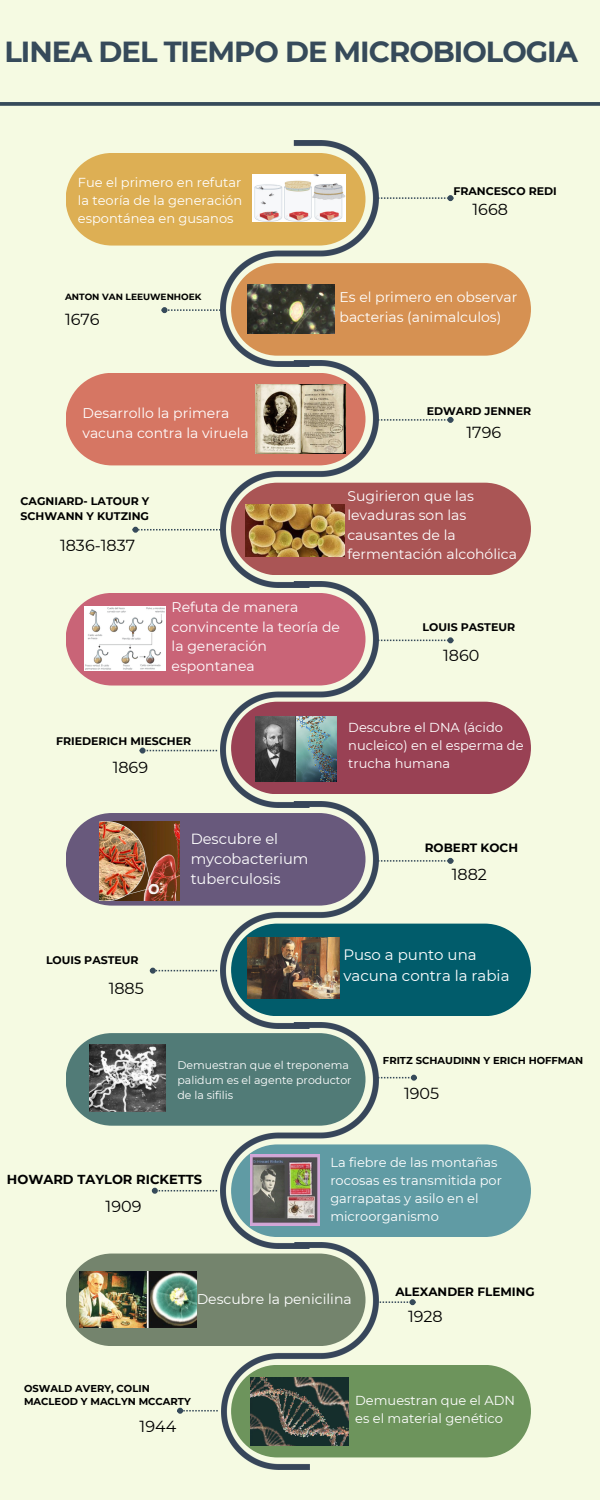
<style>
.page{position:relative;width:600px;height:1500px;background:#f5fae2}
.page>*{position:absolute;margin:0;border:0;box-sizing:border-box;transform-origin:0 0}
.t1{font:700 29px "Montserrat";letter-spacing:-.035em;color:#364a5a}
.t2{font:16px "Montserrat";color:#000}
.t3{font:15px/21px "Montserrat";color:#fff}
.t4{font:14.7px/20.2px "Montserrat";color:#fff}
.t5{font:14px/19.5px "Montserrat";color:#fff}
.t6{font:13px/18px "Montserrat";color:#fff}
.t7{font:700 13px "Montserrat";color:#000}
.t8{font:700 12px "Montserrat";color:#000}
.t9{font:700 11px/15px "Montserrat";color:#000}
.t10{font:11px/15px "Montserrat";color:#fff}
.t11{font:700 10px/13.5px "Montserrat";color:#000}
.t12{font:700 9px "Montserrat";color:#000}
</style>
<div class="page">
<img style="left:221px;top:1028px;width:157px;height:215px">
<img style="left:221px;top:140px;width:157px;height:221px">
<img style="left:221px;top:361px;width:157px;height:220px">
<img style="left:221px;top:581px;width:157px;height:221px">
<img style="left:221px;top:802px;width:157px;height:226px">
<img style="left:221px;top:1243px;width:158px;height:226px">
<div style="left:66px;top:153px;width:299px;height:93px;background:#ddaf54;border-radius:46px"></div>
<div style="left:66px;top:373px;width:299px;height:92px;background:#d67663;border-radius:46px"></div>
<div style="left:66px;top:593px;width:299px;height:93px;background:#c96477;border-radius:46px"></div>
<div style="left:66px;top:813px;width:299px;height:93px;background:#68597c;border-radius:46px"></div>
<div style="left:66px;top:1033px;width:299px;height:93px;background:#517b77;border-radius:46px"></div>
<div style="left:231px;top:263px;width:300px;height:93px;background:#d69152;border-radius:46px"></div>
<svg style="left:162px;top:307px;width:59px;height:6px"></svg>
<div style="left:231px;top:483px;width:300px;height:92px;background:#a55;border-radius:46px"></div>
<svg style="left:133px;top:527px;width:88px;height:6px"></svg>
<div style="left:231px;top:702px;width:300px;height:92px;background:#994154;border-radius:46px"></div>
<svg style="left:140px;top:748px;width:77px;height:6px"></svg>
<div style="left:231px;top:924px;width:300px;height:92px;background:#015c6b;border-radius:46px"></div>
<svg style="left:150px;top:968px;width:67px;height:6px"></svg>
<div style="left:231px;top:1144px;width:300px;height:93px;background:#609ba4;border-radius:46px"></div>
<svg style="left:152px;top:1188px;width:65px;height:6px"></svg>
<svg style="left:378px;top:417px;width:75px;height:6px"></svg>
<svg style="left:378px;top:637px;width:75px;height:6px"></svg>
<svg style="left:378px;top:858px;width:75px;height:6px"></svg>
<svg style="left:378px;top:1075px;width:39px;height:6px"></svg>
<svg style="left:378px;top:195px;width:75px;height:6px"></svg>
<div style="left:66px;top:1254px;width:299px;height:92px;background:#74846d;border-radius:46px"></div>
<svg style="left:377px;top:1299px;width:39px;height:6px"></svg>
<div style="left:231px;top:1365px;width:300px;height:92px;background:#6d945c;border-radius:46px"></div>
<svg style="left:177px;top:1408px;width:41px;height:6px"></svg>
<svg style="left:0;top:102px;width:600px;height:4px;background:#415462"></svg>
<img style="left:252px;top:174px;width:94px;height:48px">
<img style="left:247px;top:284px;width:88px;height:50px">
<img style="left:255px;top:385px;width:90px;height:69px">
<img style="left:255px;top:716px;width:82px;height:66px">
<img style="left:100px;top:821px;width:79px;height:80px">
<img style="left:248px;top:937px;width:92px;height:62px">
<img style="left:89px;top:1044px;width:77px;height:67px">
<img style="left:250px;top:1155px;width:70px;height:70px">
<img style="left:79px;top:1272px;width:118px;height:56px">
<img style="left:250px;top:1378px;width:98px;height:67px">
<img style="left:245px;top:504px;width:99px;height:53px">
<img style="left:84px;top:606px;width:82px;height:65px">
<p class="t1" style="left:4px;top:34px;width:575px">LINEA DEL TIEMPO DE MICROBIOLOGIA</p>
<p class="t6" style="left:78px;top:174px;width:166px;text-align:justify">Fue el primero en refutar la teoría de la generación espontánea en gusanos</p>
<h5 class="t12" style="left:65px;top:291px;width:138px">ANTON VAN LEEUWENHOEK</h5>
<p class="t2" style="left:65px;top:310px;width:36px">1676</p>
<p class="t5" style="left:82px;top:403px;width:168px">Desarrollo la primera vacuna contra la viruela</p>
<p class="t9" style="left:21px;top:493px;width:130px">CAGNIARD- LATOUR Y<br>SCHWANN Y KUTZING</p>
<h2 class="t2" style="left:60px;top:536px;width:77px">1836-1837</h2>
<p class="t9" style="left:453px;top:183px;width:105px">FRANCESCO REDI</p>
<p class="t2" style="left:473px;top:199px;width:37px">1668</p>
<p class="t5" style="left:340px;top:287px;width:179px">Es el primero en observar bacterias (animalculos)</p>
<p class="t9" style="left:427px;top:403px;width:106px">EDWARD JENNER</p>
<h4 class="t2" style="left:467px;top:422px;width:36px">1796</h4>
<p class="t5" style="left:347px;top:486px;width:171px">Sugirieron que las levaduras son las causantes de la fermentación alcohólica</p>
<p class="t5" style="left:172px;top:598px;width:170px">Refuta de manera convincente la teoría de la generación espontanea</p>
<h4 class="t9" style="left:423px;top:620px;width:94px">LOUIS PASTEUR</h4>
<h5 class="t2" style="left:443px;top:646px;width:38px">1860</h5>
<h2 class="t9" style="left:56px;top:734px;width:137px">FRIEDERICH MIESCHER</h2>
<h4 class="t2" style="left:113px;top:758px;width:37px">1869</h4>
<p class="t6" style="left:348px;top:718px;width:177px">Descubre el DNA (ácido nucleico) en el esperma de trucha humana</p>
<p class="t4" style="left:191px;top:828px;width:119px">Descubre el mycobacterium tuberculosis</p>
<h5 class="t8" style="left:425px;top:840px;width:95px">ROBERT KOCH</h5>
<p class="t2" style="left:452px;top:865px;width:37px">1882</p>
<p class="t9" style="left:46px;top:952px;width:94px">LOUIS PASTEUR</p>
<h4 class="t2" style="left:109px;top:978px;width:37px">1885</h4>
<h5 class="t3" style="left:343px;top:944px;width:168px">Puso a punto una vacuna contra la rabia</h5>
<p class="t10" style="left:177px;top:1058px;width:176px">Demuestran que el treponema palidum es el agente productor de la sifilis</p>
<h4 class="t11" style="left:383px;top:1054px;width:202px">FRITZ SCHAUDINN Y ERICH HOFFMAN</h4>
<h5 class="t2" style="left:404px;top:1083px;width:37px">1905</h5>
<p class="t7" style="left:7px;top:1171px;width:197px">HOWARD TAYLOR RICKETTS</p>
<h4 class="t2" style="left:106px;top:1197px;width:37px">1909</h4>
<h2 class="t6" style="left:330px;top:1154px;width:173px">La fiebre de las montañas rocosas es transmitida por garrapatas y asilo en el microorganismo</h2>
<h1 class="t5" style="left:197px;top:1290px;width:157px">Descubre la penicilina</h1>
<h2 class="t8" style="left:395px;top:1284px;width:141px">ALEXANDER FLEMING</h2>
<p class="t2" style="left:408px;top:1307px;width:36px">1928</p>
<p class="t11" style="left:24px;top:1381px;width:168px">OSWALD AVERY, COLIN<br>MACLEOD Y MACLYN MCCARTY</p>
<h2 class="t2" style="left:140px;top:1417px;width:38px">1944</h2>
<p class="t6" style="left:355px;top:1391px;width:161px">Demuestran que el ADN es el material genético</p>
</div>
